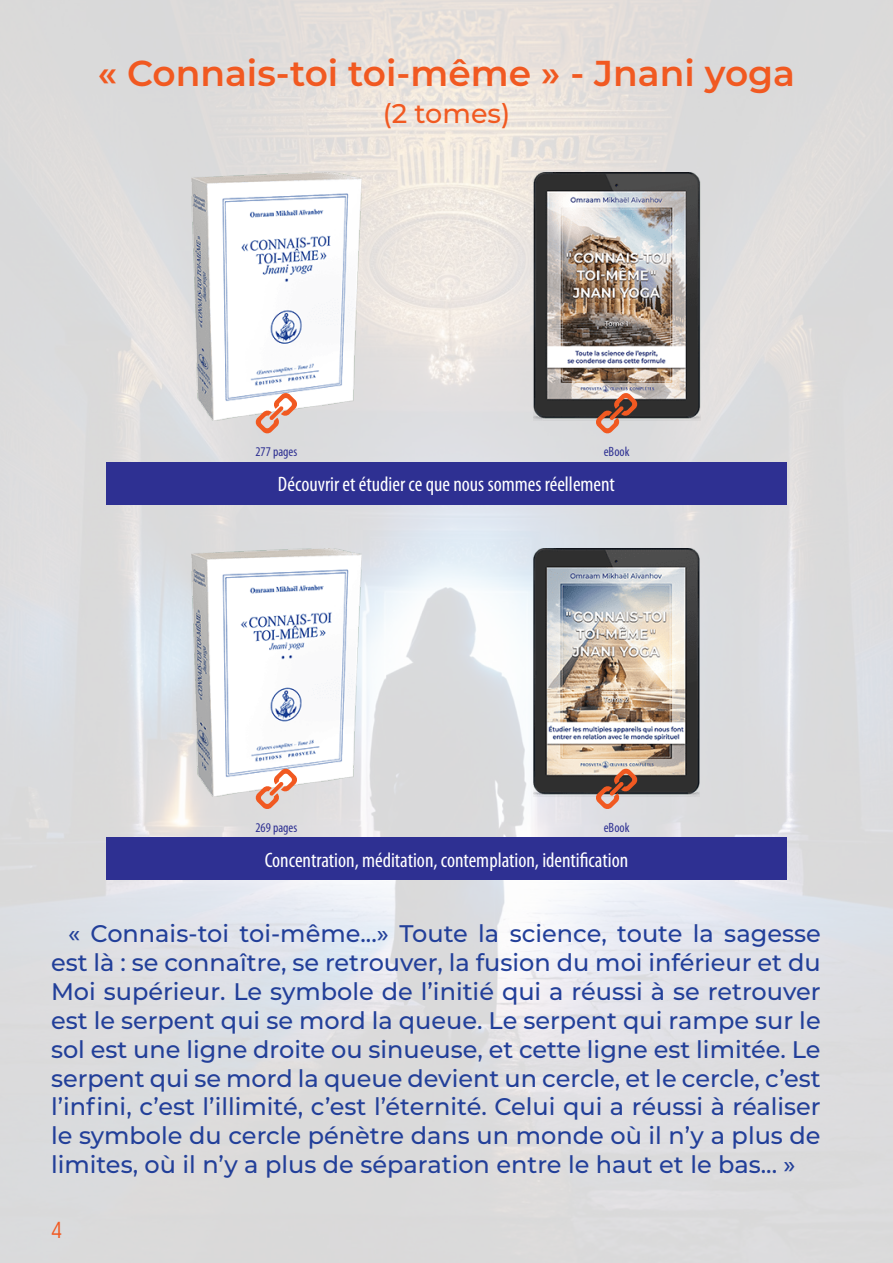
<style>
.page{position:relative;width:893px;height:1263px;background:#fff}
.page>*{position:absolute;margin:0;border:0;box-sizing:border-box;transform-origin:0 0}
.Produit_Titre{font:600 36px "Montserrat";color:#f15921}
.Produit_Sous-Titres{font:500 27px "Montserrat";color:#f15921}
.Produit_texte{font:500 24px/28.8px "Montserrat";color:#223f99;text-align:justify}
.t1{font:condensed 21.9px "ITC Avant Garde Std";color:#f15921}
.Produit_Slogan{font:condensed 21px "Myriad Pro";color:#fff}
.Produit_Infos{font:condensed 13.5px "Myriad Pro";color:#2e3092}
.Produit_Infos-2{font:condensed 13.35px "Myriad Pro";color:#2e3092}
</style>
<div class="page">
<img style="left:0;top:0;width:893px;height:1263px">
<div style="left:106px;top:462px;width:681px;height:42px;background:#2e3092"></div>
<img style="left:191px;top:173px;width:170px;height:247px">
<svg style="left:255px;top:392px;width:43px;height:42px"></svg>
<img style="left:533px;top:172px;width:167px;height:248px">
<svg style="left:595px;top:392px;width:43px;height:42px;background:#ad8373"></svg>
<div style="left:106px;top:837px;width:681px;height:43px;background:#2e3092"></div>
<img style="left:191px;top:548px;width:170px;height:248px">
<svg style="left:255px;top:768px;width:43px;height:42px"></svg>
<img style="left:533px;top:548px;width:167px;height:248px">
<svg style="left:595px;top:768px;width:43px;height:42px;background:#ae8372"></svg>
<p class="Produit_Titre" style="left:98px;top:48px;width:699px">« Connais-toi toi-même » - Jnani yoga</p>
<p class="Produit_Sous-Titres" style="left:383px;top:94px;width:129px">(2 tomes)</p>
<p class="Produit_Infos-2" style="left:255px;top:443px;width:43px">277 pages</p>
<p class="Produit_Infos" style="left:604px;top:443px;width:27px">eBook</p>
<p class="Produit_Slogan" style="left:278px;top:471px;width:338px">Découvrir et étudier ce que nous sommes réellement</p>
<p class="Produit_Infos-2" style="left:255px;top:819px;width:43px">269 pages</p>
<p class="Produit_Infos" style="left:604px;top:819px;width:27px">eBook</p>
<p class="Produit_Slogan" style="left:265px;top:847px;width:365px">Concentration, méditation, contemplation, identification</p>
<p class="Produit_texte" style="left:51px;top:918px;width:771px;text-indent:17px">« Connais-toi toi-même...» Toute la science, toute la sagesse est là : se connaître, se retrouver, la fusion du moi inférieur et du Moi supérieur. Le symbole de l’initié qui a réussi à se retrouver est le serpent qui se mord la queue. Le serpent qui rampe sur le sol est une ligne droite ou sinueuse, et cette ligne est limitée. Le serpent qui se mord la queue devient un cercle, et le cercle, c’est l’infini, c’est l’illimité, c’est l’éternité. Celui qui a réussi à réaliser le symbole du cercle pénètre dans un monde où il n’y a plus de limites, où il n’y a plus de séparation entre le haut et le bas... »</p>
<p class="t1" style="left:51px;top:1216px;width:13px">4</p>
</div>
